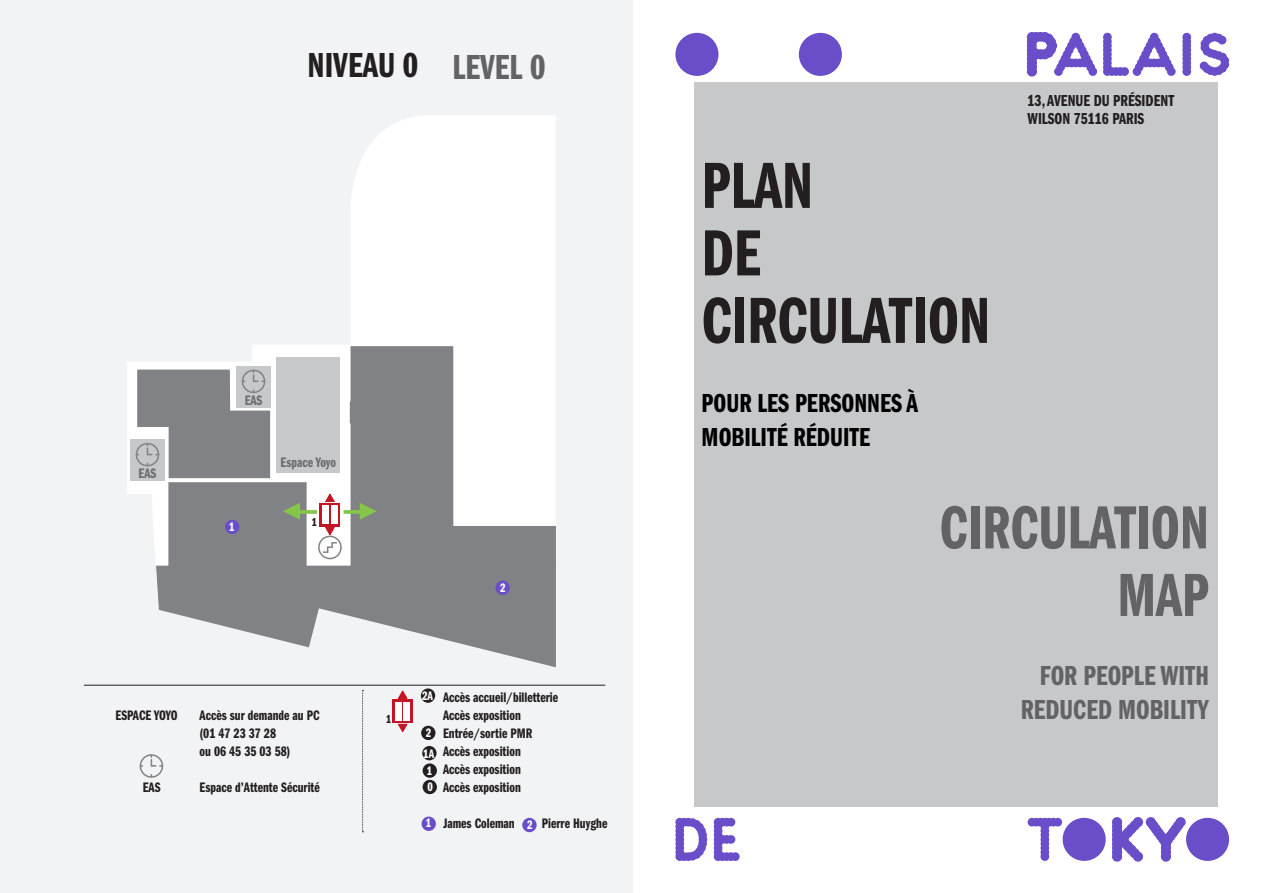
<style>
.page{position:relative;width:1263px;height:893px;background:#fff}
.page>*{position:absolute;margin:0;border:0;box-sizing:border-box;transform-origin:0 0}
.t1{font:67.5px "ITC Franklin Gothic Std Dm Cp";color:#231f20}
.t2{font:63px "ITC Franklin Gothic Std Dm Cp";color:#636366}
.t3{font:36px "ITC Franklin Gothic Std Dm Cp";color:#231f20}
.t4{font:36px "ITC Franklin Gothic Std Dm Cp";color:#636366}
.t5{font:28.5px "ITC Franklin Gothic Std Dm Cp";color:#636366}
.t6{font:27px "ITC Franklin Gothic Std Dm Cp";color:#000}
.t7{font:16.5px/18px "ITC Franklin Gothic Std Dm Cp";color:#231f20}
.t8{font:14.25px "ITC Franklin Gothic Std Dm Cp";color:#231f20}
.t9{font:14.25px "ITC Franklin Gothic Std Dm Cp";color:#6c6d70}
.t10{font:12.75px "ITC Franklin Gothic Std Dm Cp";color:#fff}
.t11{font:12px "ITC Franklin Gothic Std Dm Cp";color:#231f20}
</style>
<div class="page">
<div style="left:694px;top:82px;width:523px;height:724px;background:#c7c8ca"></div>
<svg style="left:714px;top:818px;width:26px;height:43px"></svg>
<svg style="left:675px;top:818px;width:32px;height:43px"></svg>
<svg style="left:1103px;top:33px;width:72px;height:43px"></svg>
<svg style="left:1182px;top:33px;width:9px;height:43px"></svg>
<svg style="left:1200px;top:33px;width:29px;height:43px"></svg>
<svg style="left:1026px;top:32px;width:71px;height:45px"></svg>
<svg style="left:1027px;top:818px;width:35px;height:43px"></svg>
<svg style="left:1112px;top:817px;width:74px;height:45px"></svg>
<div style="left:1063px;top:818px;width:43px;height:43px;background:#6a4dc8;border-radius:50%"></div>
<div style="left:1186px;top:818px;width:43px;height:43px;background:#6a4dc8;border-radius:50%"></div>
<div style="left:675px;top:33px;width:43px;height:43px;background:#6a4dc8;border-radius:50%"></div>
<div style="left:799px;top:33px;width:43px;height:43px;background:#6a4dc8;border-radius:50%"></div>
<div style="left:0;top:0;width:632px;height:893px;background:#f2f3f4"></div>
<svg style="left:127px;top:115px;width:428px;height:379px"></svg>
<hr style="left:84px;top:685px;width:521px;height:1px;background:#231f20">
<div style="left:130px;top:440px;width:35px;height:41px;background:#c7c8ca"></div>
<div style="left:140px;top:754px;width:23px;height:24px;border:2px solid #808285;border-radius:50%"></div>
<svg style="left:150px;top:755px;width:12px;height:12px"></svg>
<div style="left:392px;top:699px;width:21px;height:24px;background:#c41324"></div>
<svg style="left:398px;top:690px;width:9px;height:9px"></svg>
<svg style="left:398px;top:724px;width:9px;height:8px"></svg>
<div style="left:395px;top:702px;width:7px;height:19px;background:#fff"></div>
<div style="left:404px;top:703px;width:6px;height:18px;background:#fff"></div>
<svg style="left:362px;top:690px;width:2px;height:142px"></svg>
<div style="left:422px;top:746px;width:14px;height:14px;background:#231f20;border-radius:50%"></div>
<div style="left:421px;top:726px;width:14px;height:14px;background:#231f20;border-radius:50%"></div>
<div style="left:421px;top:688px;width:14px;height:15px;background:#231f20;border-radius:50%"></div>
<div style="left:423px;top:780px;width:14px;height:14px;background:#231f20;border-radius:50%"></div>
<div style="left:423px;top:763px;width:14px;height:15px;background:#231f20;border-radius:50%"></div>
<div style="left:421px;top:816px;width:15px;height:15px;background:#6a4dc8;border-radius:50%"></div>
<div style="left:522px;top:818px;width:15px;height:14px;background:#6a4dc8;border-radius:50%"></div>
<svg style="left:136px;top:346px;width:420px;height:321px"></svg>
<p class="t3" style="left:307px;top:45px;width:112px">NIVEAU 0</p>
<p class="t4" style="left:453px;top:47px;width:94px">LEVEL 0</p>
<p class="t9" style="left:139px;top:466px;width:19px">EAS</p>
<p class="t9" style="left:245px;top:392px;width:19px">EAS</p>
<p class="t10" style="left:229px;top:519px;width:7px">1</p>
<p class="t9" style="left:281px;top:454px;width:57px">Espace Yoyo</p>
<p class="t11" style="left:312px;top:515px;width:7px">1</p>
<p class="t8" style="left:116px;top:707px;width:64px">ESPACE YOYO</p>
<p class="t8" style="left:200px;top:707px;width:121px">Accès sur demande au PC</p>
<p class="t8" style="left:200px;top:725px;width:78px">(01 47 23 37 28</p>
<p class="t8" style="left:200px;top:743px;width:92px">ou 06 45 35 03 58)</p>
<p class="t8" style="left:143px;top:779px;width:19px">EAS</p>
<p class="t8" style="left:200px;top:779px;width:122px">Espace d’Attente Sécurité</p>
<p class="t10" style="left:500px;top:581px;width:7px">2</p>
<p class="t11" style="left:386px;top:713px;width:7px">1</p>
<p class="t10" style="left:422px;top:688px;width:12px">2A</p>
<p class="t10" style="left:426px;top:726px;width:7px">2</p>
<p class="t10" style="left:423px;top:746px;width:12px">1A</p>
<p class="t10" style="left:427px;top:780px;width:7px">0</p>
<p class="t10" style="left:427px;top:764px;width:7px">1</p>
<p class="t8" style="left:443px;top:689px;width:117px">Accès accueil/billetterie</p>
<p class="t8" style="left:443px;top:707px;width:79px">Accès exposition</p>
<p class="t8" style="left:443px;top:725px;width:91px">Entrée/sortie PMR</p>
<p class="t8" style="left:443px;top:743px;width:79px">Accès exposition</p>
<p class="t8" style="left:443px;top:761px;width:79px">Accès exposition</p>
<p class="t8" style="left:443px;top:779px;width:79px">Accès exposition</p>
<p class="t10" style="left:426px;top:816px;width:7px">1</p>
<p class="t8" style="left:443px;top:815px;width:73px">James Coleman</p>
<p class="t10" style="left:527px;top:818px;width:7px">2</p>
<p class="t8" style="left:542px;top:815px;width:67px">Pierre Huyghe</p>
<p class="t1" style="left:702px;top:148px;width:113px">PLAN</p>
<p class="t1" style="left:702px;top:216px;width:61px">DE</p>
<p class="t1" style="left:702px;top:283px;width:290px">CIRCULATION</p>
<p class="t6" style="left:702px;top:388px;width:218px">POUR LES PERSONNES À</p>
<p class="t6" style="left:702px;top:423px;width:170px">MOBILITÉ RÉDUITE</p>
<p class="t7" style="left:1027px;top:92px;width:148px">13, AVENUE DU PRÉSIDENT<br>WILSON 75116 PARIS</p>
<p class="t2" style="left:940px;top:493px;width:271px">CIRCULATION</p>
<p class="t2" style="left:1117px;top:560px;width:93px">MAP</p>
<p class="t5" style="left:1040px;top:660px;width:170px">FOR PEOPLE WITH</p>
<p class="t5" style="left:1021px;top:694px;width:190px">REDUCED MOBILITY</p>
</div>
